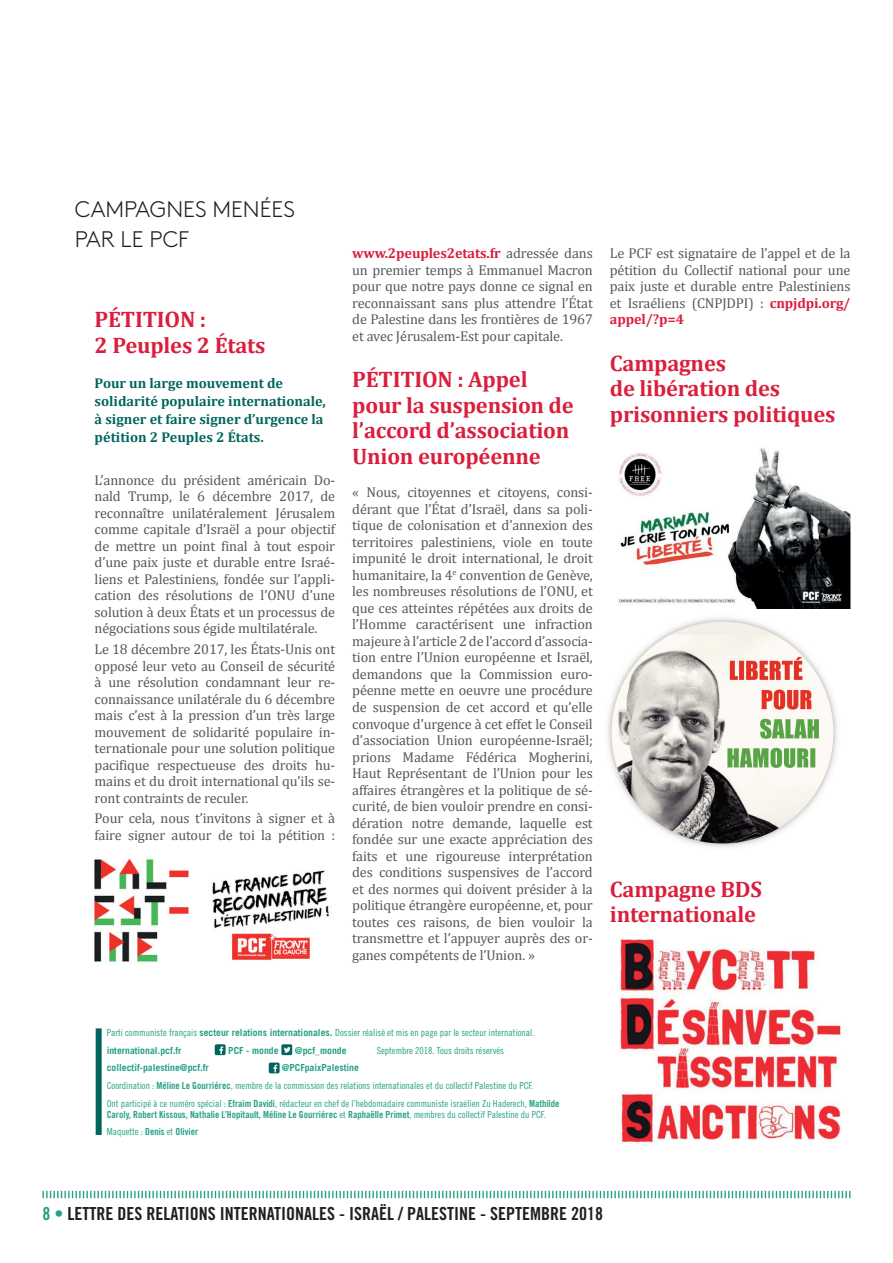
<style>
.page{position:relative;width:893px;height:1263px;background:#fff}
.page>*{position:absolute;margin:0;border:0;box-sizing:border-box;transform-origin:0 0}
.t1{font:700 22.5px/25.5px "Cambria";letter-spacing:-.01em;color:#da1f3d}
.t2{font:300 22.5px/30px "Brown Pro";color:#231f20}
.t3{font:18px "Trade Gothic Bold Cond Twenty";color:#231f20}
.t4{font:14.25px/16.5px "Cambria";letter-spacing:-.01em;color:#57585a;text-align:justify}
.t5{font:700 14.25px/18px "Cambria";color:#00665d}
.t6{font:9.75px/17.7px "Trade Gothic Cond Eighteen";color:#24a084}
.t7{font:9.75px/17.7px "Trade Gothic Bold Cond Twenty";color:#24a084}
.t8{font:700 9.75px "Trade Gothic";color:#24a084}
.s1{font-weight:700;color:#da1f3d}
.s2{font-family:"Trade Gothic";font-weight:700}
.s3{font-family:"Trade Gothic Bold Cond Twenty"}
.s4{font-family:"Trade Gothic Cond Eighteen"}
.s5{color:#24a084}
</style>
<div class="page">
<svg style="left:42px;top:1190px;width:809px;height:9px"></svg>
<img style="left:608px;top:599px;width:243px;height:248px">
<svg style="left:215px;top:1044px;width:11px;height:11px"></svg>
<svg style="left:281px;top:1044px;width:11px;height:11px"></svg>
<svg style="left:269px;top:1062px;width:11px;height:11px"></svg>
<div style="left:96px;top:1028px;width:6px;height:107px;background:#00665d"></div>
<img style="left:610px;top:447px;width:240px;height:161px">
<img style="left:95px;top:858px;width:234px;height:104px">
<img style="left:619px;top:939px;width:222px;height:206px">
<h1 class="t2" style="left:75px;top:193px;width:222px">CAMPAGNES MENÉES<br>PAR LE PCF</h1>
<h1 class="t1" style="left:95px;top:306px;width:172px">PÉTITION :<br>2 Peuples 2 États</h1>
<p class="t5" style="left:95px;top:373px;width:233px">Pour un large mouvement de solidarité populaire internationale, à signer et faire signer d’urgence la pétition 2 Peuples 2 États.</p>
<p class="t4" style="left:95px;top:472px;width:242px">L’annonce du président américain Do&shy;nald Trump, le 6 décembre 2017, de reconnaître unilatéralement Jérusalem comme capitale d’Israël a pour objectif de mettre un point final à tout espoir d’une paix juste et durable entre Israé&shy;liens et Palestiniens, fondée sur l’appli&shy;cation des résolutions de l’ONU d’une solution à deux États et un processus de négociations sous égide multilatérale.</p>
<p class="t4" style="left:95px;top:641px;width:242px">Le 18 décembre 2017, les États-Unis ont opposé leur veto au Conseil de sécurité à une résolution condamnant leur re&shy;connaissance unilatérale du 6 décembre mais c’est à la pression d’un très large mouvement de solidarité populaire in&shy;ternationale pour une solution politique pacifique respectueuse des droits hu&shy;mains et du droit international qu’ils se&shy;ront contraints de reculer.</p>
<p class="t4" style="left:95px;top:810px;width:242px">Pour cela, nous t’invitons à signer et à faire signer autour de toi la pétition :</p>
<p class="t4" style="left:352px;top:245px;width:242px"><span class="s1">www.2peuples2etats.fr</span> adressée dans un premier temps à Emmanuel Macron pour que notre pays donne ce signal en reconnaissant sans plus attendre l’État de Palestine dans les frontières de 1967 et avec Jérusalem-Est pour capitale.</p>
<h1 class="t1" style="left:352px;top:366px;width:223px">PÉTITION : Appel pour la suspension de l’accord d’association<br>Union européenne</h1>
<p class="t4" style="left:352px;top:484px;width:242px">« Nous, citoyennes et citoyens, consi&shy;dérant que l’État d’Israël, dans sa poli&shy;tique de colonisation et d’annexion des territoires palestiniens, viole en toute impunité le droit international, le droit humanitaire, la 4<sup>e</sup> convention de Genève, les nombreuses résolutions de l’ONU, et que ces atteintes répétées aux droits de l’Homme caractérisent une infraction majeure à l’article 2 de l’accord d’associa&shy;tion entre l’Union européenne et Israël, demandons que la Commission euro&shy;péenne mette en oeuvre une procédure de suspension de cet accord et qu’elle convoque d’urgence à cet effet le Conseil d’association Union européenne-Israël; prions Madame Fédérica Mogherini, Haut Représentant de l’Union pour les affaires étrangères et la politique de sé&shy;curité, de bien vouloir prendre en consi&shy;dération notre demande, laquelle est fondée sur une exacte appréciation des faits et une rigoureuse interprétation des conditions suspensives de l’accord et des normes qui doivent présider à la politique étrangère européenne, et, pour toutes ces raisons, de bien vouloir la transmettre et l’appuyer auprès des or&shy;ganes compétents de l’Union. »</p>
<p class="t4" style="left:610px;top:245px;width:242px">Le PCF est signataire de l’appel et de la pétition du Collectif national pour une paix juste et durable entre Palestiniens et Israéliens (CNPJDPI) : <span class="s1">cnpjdpi.org/ appel/?p=4</span></p>
<h1 class="t1" style="left:610px;top:350px;width:227px">Campagnes<br>de libération des prisonniers politiques</h1>
<h1 class="t1" style="left:610px;top:875px;width:154px">Campagne BDS internationale</h1>
<p class="t6" style="left:107px;top:1023px;width:429px">Parti communiste français <span class="s2">secteur relations internationales.</span> Dossier réalisé et mis en page par le secteur international.</p>
<p class="t8" style="left:107px;top:1044px;width:76px">international.pcf.fr</p>
<p class="t8" style="left:228px;top:1044px;width:52px">PCF - monde</p>
<p class="t8" style="left:295px;top:1044px;width:53px">@pcf_monde</p>
<p class="t6" style="left:377px;top:1041px;width:129px">Septembre 2018. Tous droits réservés</p>
<p class="t8" style="left:107px;top:1062px;width:104px">collectif-palestine@pcf.fr</p>
<p class="t8" style="left:282px;top:1062px;width:79px">@PCFpaixPalestine</p>
<p class="t6" style="left:107px;top:1076px;width:454px">Coordination : <span class="s3">Méline Le Gourriérec</span>, membre de la commission des relations internationales et du collectif Palestine du PCF.<br>Ont participé à ce numéro spécial : <span class="s3">Efraim Davidi</span>, rédacteur en chef de l’hebdomadaire communiste israélien Zu Haderech, <span class="s3">Mathilde</span></p>
<p class="t7" style="left:107px;top:1105px;width:441px">Caroly, Robert Kissous, Nathalie L’Hopitault, Méline Le Gourriérec <span class="s4">et</span> Raphaëlle Primet<span class="s4">, membres du collectif Palestine du PCF.<br>Maquette :</span> Denis <span class="s4">et</span> Olivier</p>
<p class="t3" style="left:43px;top:1203px;width:562px"><span class="s5">8 •</span> LETTRE DES RELATIONS INTERNATIONALES - ISRAËL / PALESTINE - SEPTEMBRE 2018</p>
</div>
